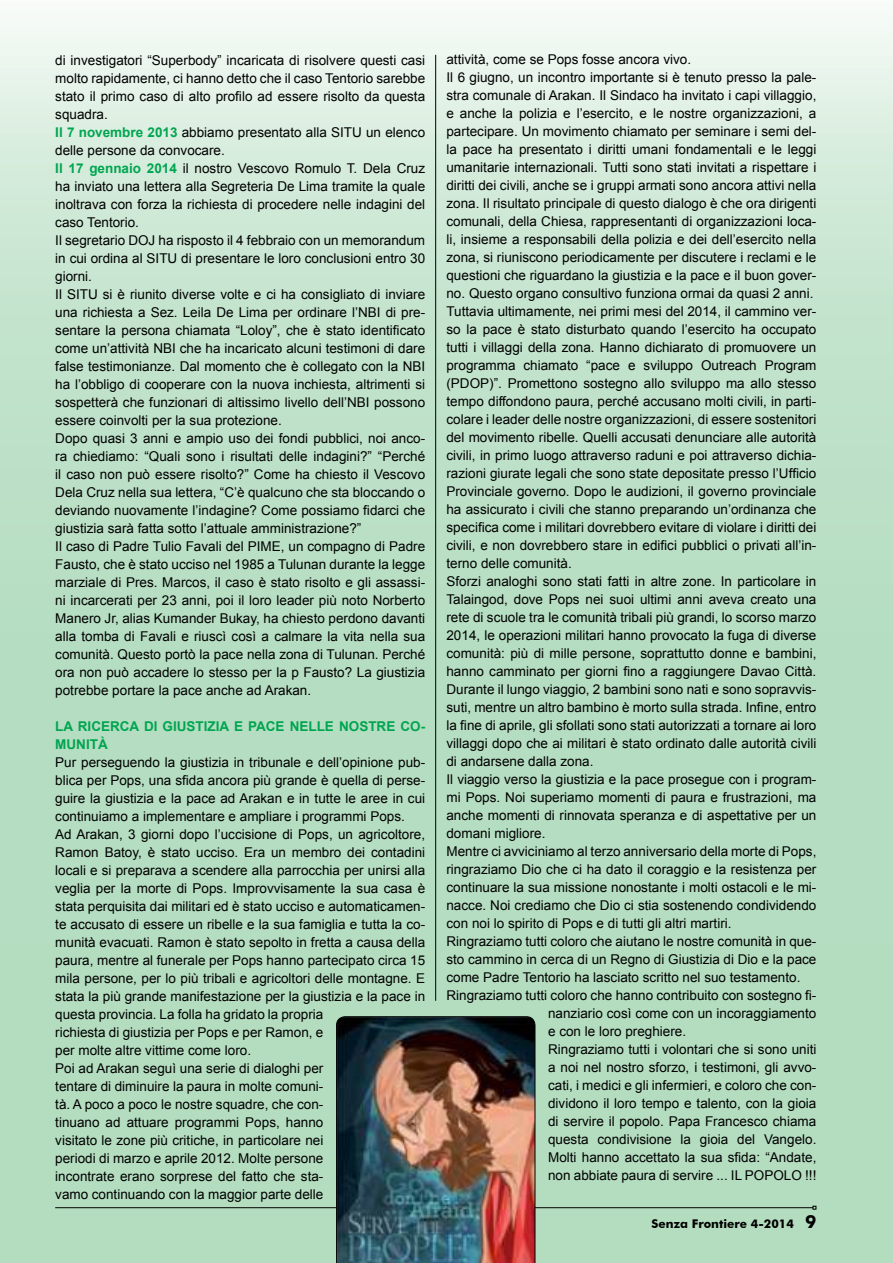
<style>
.page{position:relative;width:893px;height:1263px;background:#fff}
.page>*{position:absolute;margin:0;border:0;box-sizing:border-box;transform-origin:0 0}
.t1{font:13.5px/18px "Arial";color:#000}
.t2{font:700 13.5px/18px "Arial";color:#00a550}
.t3{font:700 12px "Futura BT";color:#000}
.s1{font-weight:700;color:#00a550}
.s2{font-size:18px}
</style>
<div class="page">
<img style="left:0;top:20px;width:892px;height:1243px">
<hr style="left:55px;top:1207px;width:758px;height:1px;background:#000">
<img style="left:336px;top:1016px;width:199px;height:247px">
<hr style="left:435px;top:55px;width:1px;height:946px;background:#000">
<p class="t1" style="left:55px;top:52px;width:371px">di investigatori “Superbody” incaricata di risolvere questi casi molto rapidamente, ci hanno detto che il caso Tentorio sarebbe stato il primo caso di alto profilo ad essere risolto da questa squadra.<br><span class="s1">Il 7 novembre 2013</span> abbiamo presentato alla SITU un elenco delle persone da convocare.<br><span class="s1">Il 17 gennaio 2014</span> il nostro Vescovo Romulo T. Dela Cruz ha inviato una lettera alla Segreteria De Lima tramite la quale inoltrava con forza la richiesta di procedere nelle indagini del caso Tentorio.<br>Il segretario DOJ ha risposto il 4 febbraio con un memorandum in cui ordina al SITU di presentare le loro conclusioni entro 30 giorni.<br>Il SITU si è riunito diverse volte e ci ha consigliato di inviare una richiesta a Sez. Leila De Lima per ordinare l’NBI di pre&shy;sentare la persona chiamata “Loloy”, che è stato identificato come un’attività NBI che ha incaricato alcuni testimoni di dare false testimonianze. Dal momento che è collegato con la NBI ha l’obbligo di cooperare con la nuova inchiesta, altrimenti si sospetterà che funzionari di altissimo livello dell’NBI possono essere coinvolti per la sua protezione.<br>Dopo quasi 3 anni e ampio uso dei fondi pubblici, noi anco&shy;ra chiediamo: “Quali sono i risultati delle indagini?” “Perché il caso non può essere risolto?” Come ha chiesto il Vescovo Dela Cruz nella sua lettera, “C’è qualcuno che sta bloccando o deviando nuovamente l’indagine? Come possiamo fidarci che giustizia sarà fatta sotto l’attuale amministrazione?”<br>Il caso di Padre Tulio Favali del PIME, un compagno di Padre Fausto, che è stato ucciso nel 1985 a Tulunan durante la legge marziale di Pres. Marcos, il caso è stato risolto e gli assassi&shy;ni incarcerati per 23 anni, poi il loro leader più noto Norberto Manero Jr, alias Kumander Bukay, ha chiesto perdono davanti alla tomba di Favali e riuscì così a calmare la vita nella sua comunità. Questo portò la pace nella zona di Tulunan. Perché ora non può accadere lo stesso per la p Fausto? La giustizia potrebbe portare la pace anche ad Arakan.</p>
<p class="t2" style="left:55px;top:718px;width:371px">LA RICERCA DI GIUSTIZIA E PACE NELLE NOSTRE CO-<br>MUNITÀ</p>
<p class="t1" style="left:55px;top:754px;width:371px">Pur perseguendo la giustizia in tribunale e dell’opinione pub&shy;blica per Pops, una sfida ancora più grande è quella di perse&shy;guire la giustizia e la pace ad Arakan e in tutte le aree in cui continuiamo a implementare e ampliare i programmi Pops.<br>Ad Arakan, 3 giorni dopo l’uccisione di Pops, un agricoltore, Ramon Batoy, è stato ucciso. Era un membro dei contadini locali e si preparava a scendere alla parrocchia per unirsi alla veglia per la morte di Pops. Improvvisamente la sua casa è stata perquisita dai militari ed è stato ucciso e automaticamen&shy;te accusato di essere un ribelle e la sua famiglia e tutta la co&shy;munità evacuati. Ramon è stato sepolto in fretta a causa della paura, mentre al funerale per Pops hanno partecipato circa 15 mila persone, per lo più tribali e agricoltori delle montagne. E stata la più grande manifestazione per la giustizia e la pace in questa provincia. La folla ha gridato la propria<br>richiesta di giustizia per Pops e per Ramon, e<br>per molte altre vittime come loro.<br>Poi ad Arakan seguì una serie di dialoghi per<br>tentare di diminuire la paura in molte comuni-<br>tà. A poco a poco le nostre squadre, che con-<br>tinuano ad attuare programmi Pops, hanno<br>visitato le zone più critiche, in particolare nei<br>periodi di marzo e aprile 2012. Molte persone<br>incontrate erano sorprese del fatto che sta-<br>vamo continuando con la maggior parte delle</p>
<p class="t1" style="left:446px;top:52px;width:246px">attività, come se Pops fosse ancora vivo.</p>
<p class="t1" style="left:446px;top:70px;width:371px">Il 6 giugno, un incontro importante si è tenuto presso la pale-</p>
<p class="t1" style="left:446px;top:88px;width:371px">stra comunale di Arakan. Il Sindaco ha invitato i capi villaggio,</p>
<p class="t1" style="left:446px;top:106px;width:371px">e anche la polizia e l’esercito, e le nostre organizzazioni, a</p>
<p class="t1" style="left:446px;top:124px;width:371px">partecipare. Un movimento chiamato per seminare i semi del-</p>
<p class="t1" style="left:446px;top:142px;width:371px">la pace ha presentato i diritti umani fondamentali e le leggi</p>
<p class="t1" style="left:446px;top:160px;width:371px">umanitarie internazionali. Tutti sono stati invitati a rispettare i</p>
<p class="t1" style="left:446px;top:178px;width:371px">diritti dei civili, anche se i gruppi armati sono ancora attivi nella</p>
<p class="t1" style="left:446px;top:196px;width:371px">zona. Il risultato principale di questo dialogo è che ora dirigenti</p>
<p class="t1" style="left:446px;top:214px;width:371px">comunali, della Chiesa, rappresentanti di organizzazioni loca-</p>
<p class="t1" style="left:446px;top:232px;width:371px">li, insieme a responsabili della polizia e dei dell’esercito nella</p>
<p class="t1" style="left:446px;top:250px;width:371px">zona, si riuniscono periodicamente per discutere i reclami e le</p>
<p class="t1" style="left:446px;top:268px;width:371px">questioni che riguardano la giustizia e la pace e il buon gover-</p>
<p class="t1" style="left:446px;top:286px;width:368px">no. Questo organo consultivo funziona ormai da quasi 2 anni.</p>
<p class="t1" style="left:446px;top:304px;width:371px">Tuttavia ultimamente, nei primi mesi del 2014, il cammino ver-</p>
<p class="t1" style="left:446px;top:322px;width:371px">so la pace è stato disturbato quando l’esercito ha occupato</p>
<p class="t1" style="left:446px;top:340px;width:371px">tutti i villaggi della zona. Hanno dichiarato di promuovere un</p>
<p class="t1" style="left:446px;top:358px;width:371px">programma chiamato “pace e sviluppo Outreach Program</p>
<p class="t1" style="left:446px;top:376px;width:371px">(PDOP)”. Promettono sostegno allo sviluppo ma allo stesso</p>
<p class="t1" style="left:446px;top:394px;width:371px">tempo diffondono paura, perché accusano molti civili, in parti-</p>
<p class="t1" style="left:446px;top:412px;width:371px">colare i leader delle nostre organizzazioni, di essere sostenitori</p>
<p class="t1" style="left:446px;top:430px;width:371px">del movimento ribelle. Quelli accusati denunciare alle autorità</p>
<p class="t1" style="left:446px;top:448px;width:371px">civili, in primo luogo attraverso raduni e poi attraverso dichia-</p>
<p class="t1" style="left:446px;top:465px;width:371px">razioni giurate legali che sono state depositate presso l’Ufficio</p>
<p class="t1" style="left:446px;top:484px;width:371px">Provinciale governo. Dopo le audizioni, il governo provinciale</p>
<p class="t1" style="left:446px;top:502px;width:371px">ha assicurato i civili che stanno preparando un’ordinanza che</p>
<p class="t1" style="left:446px;top:519px;width:371px">specifica come i militari dovrebbero evitare di violare i diritti dei</p>
<p class="t1" style="left:446px;top:537px;width:371px">civili, e non dovrebbero stare in edifici pubblici o privati all’in-</p>
<p class="t1" style="left:446px;top:556px;width:127px">terno delle comunità.</p>
<p class="t1" style="left:446px;top:574px;width:371px">Sforzi analoghi sono stati fatti in altre zone. In particolare in</p>
<p class="t1" style="left:446px;top:592px;width:371px">Talaingod, dove Pops nei suoi ultimi anni aveva creato una</p>
<p class="t1" style="left:446px;top:610px;width:371px">rete di scuole tra le comunità tribali più grandi, lo scorso marzo</p>
<p class="t1" style="left:446px;top:628px;width:371px">2014, le operazioni militari hanno provocato la fuga di diverse</p>
<p class="t1" style="left:446px;top:646px;width:371px">comunità: più di mille persone, soprattutto donne e bambini,</p>
<p class="t1" style="left:446px;top:663px;width:371px">hanno camminato per giorni fino a raggiungere Davao Città.</p>
<p class="t1" style="left:446px;top:682px;width:371px">Durante il lungo viaggio, 2 bambini sono nati e sono sopravvis-</p>
<p class="t1" style="left:446px;top:699px;width:371px">suti, mentre un altro bambino è morto sulla strada. Infine, entro</p>
<p class="t1" style="left:446px;top:717px;width:371px">la fine di aprile, gli sfollati sono stati autorizzati a tornare ai loro</p>
<p class="t1" style="left:446px;top:736px;width:371px">villaggi dopo che ai militari è stato ordinato dalle autorità civili</p>
<p class="t1" style="left:446px;top:754px;width:149px">di andarsene dalla zona.</p>
<p class="t1" style="left:446px;top:772px;width:371px">Il viaggio verso la giustizia e la pace prosegue con i program-</p>
<p class="t1" style="left:446px;top:790px;width:371px">mi Pops. Noi superiamo momenti di paura e frustrazioni, ma</p>
<p class="t1" style="left:446px;top:808px;width:371px">anche momenti di rinnovata speranza e di aspettative per un</p>
<p class="t1" style="left:446px;top:826px;width:101px">domani migliore.</p>
<p class="t1" style="left:446px;top:844px;width:371px">Mentre ci avviciniamo al terzo anniversario della morte di Pops,</p>
<p class="t1" style="left:446px;top:862px;width:371px">ringraziamo Dio che ci ha dato il coraggio e la resistenza per</p>
<p class="t1" style="left:446px;top:880px;width:371px">continuare la sua missione nonostante i molti ostacoli e le mi-</p>
<p class="t1" style="left:446px;top:898px;width:371px">nacce. Noi crediamo che Dio ci stia sostenendo condividendo</p>
<p class="t1" style="left:446px;top:916px;width:287px">con noi lo spirito di Pops e di tutti gli altri martiri.</p>
<p class="t1" style="left:446px;top:934px;width:371px">Ringraziamo tutti coloro che aiutano le nostre comunità in que-</p>
<p class="t1" style="left:446px;top:952px;width:371px">sto cammino in cerca di un Regno di Giustizia di Dio e la pace</p>
<p class="t1" style="left:446px;top:970px;width:355px">come Padre Tentorio ha lasciato scritto nel suo testamento.</p>
<p class="t1" style="left:446px;top:987px;width:371px">Ringraziamo tutti coloro che hanno contribuito con sostegno fi-</p>
<p class="t1" style="left:548px;top:1006px;width:270px">nanziario così come con un incoraggiamento</p>
<p class="t1" style="left:548px;top:1024px;width:140px">e con le loro preghiere.</p>
<p class="t1" style="left:548px;top:1042px;width:270px">Ringraziamo tutti i volontari che si sono uniti</p>
<p class="t1" style="left:548px;top:1060px;width:270px">a noi nel nostro sforzo, i testimoni, gli avvo-</p>
<p class="t1" style="left:548px;top:1078px;width:270px">cati, i medici e gli infermieri, e coloro che con-</p>
<p class="t1" style="left:548px;top:1096px;width:270px">dividono il loro tempo e talento, con la gioia</p>
<p class="t1" style="left:548px;top:1114px;width:270px">di servire il popolo. Papa Francesco chiama</p>
<p class="t1" style="left:548px;top:1132px;width:270px">questa condivisione la gioia del Vangelo.</p>
<p class="t1" style="left:548px;top:1149px;width:270px">Molti hanno accettato la sua sfida: “Andate,</p>
<p class="t1" style="left:548px;top:1168px;width:270px">non abbiate paura di servire ... IL POPOLO !!!</p>
<p class="t3" style="left:652px;top:1218px;width:166px">Senza Frontiere 4-2014 <span class="s2">9</span></p>
<p class="t3" style="left:751px;top:1218px;width:9px">3</p>
</div>
